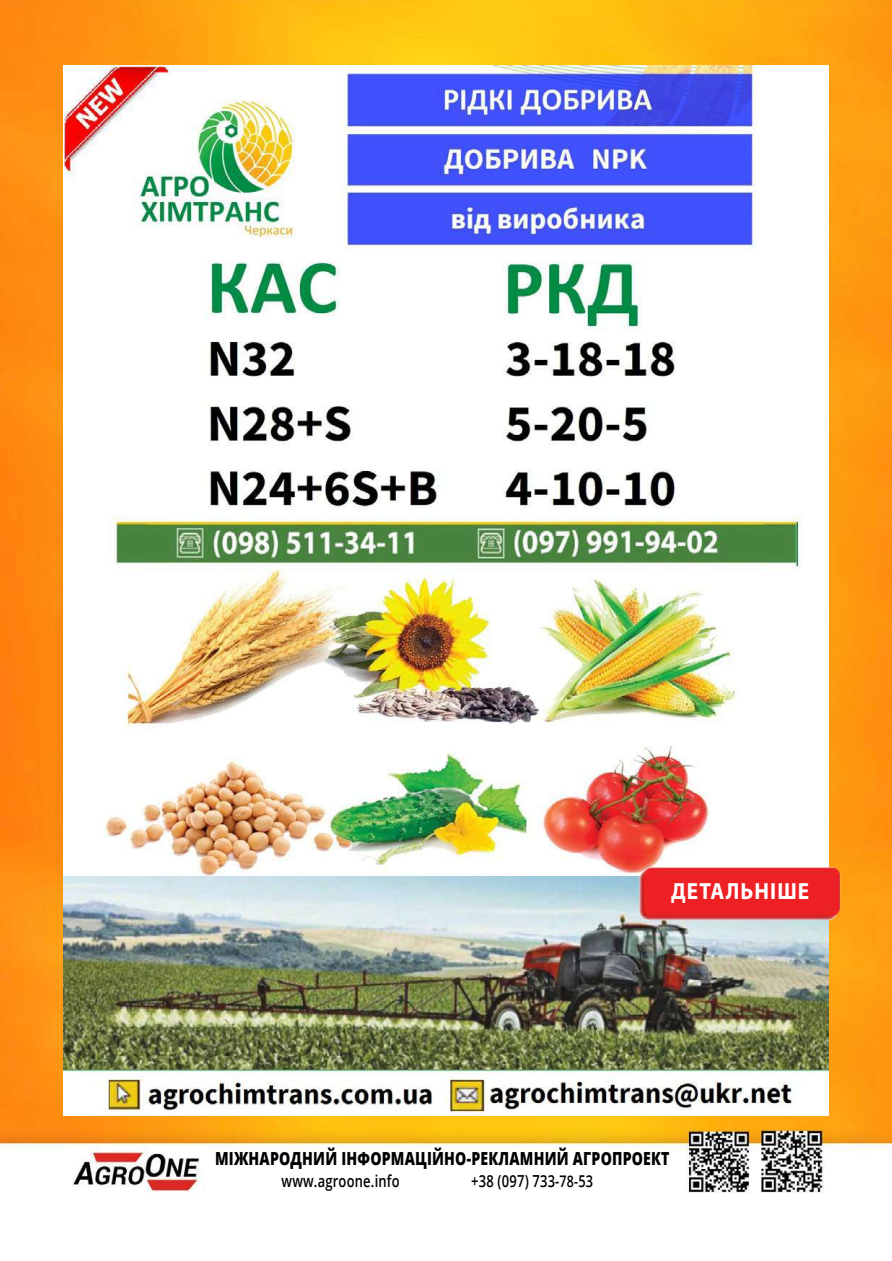
<style>
.page{position:relative;width:892px;height:1261px;background:#fff}
.page>*{position:absolute;margin:0;border:0;box-sizing:border-box;transform-origin:0 0}
.t1{font:700 23.4px "Myriad Pro";letter-spacing:.05em;color:#fff;scale:.91 1}
.t2{font:800 18px "Open Sans";letter-spacing:.015em;color:#000;scale:.78 1}
.t3{font:600 16.5px "Open Sans";letter-spacing:.015em;color:#000;scale:.78 1}
.s1{font-size:16.05px}
.s2{font-size:16.35px}
</style>
<div class="page">
<img style="left:0;top:0;width:892px;height:1193px">
<img style="left:66px;top:1146px;width:142px;height:47px">
<img style="left:64px;top:876px;width:764px;height:240px">
<img style="left:64px;top:65px;width:764px;height:811px">
<img style="left:637px;top:863px;width:208px;height:60px">
<p class="t1" style="left:671px;top:875px;width:153px">ДЕТАЛЬНІШЕ</p>
<p class="t2" style="left:215px;top:1145px;width:584px">МІЖНАРОДНИЙ ІНФОРМАЦІЙНО-РЕКЛАМНИЙ АГРОПРОЕКТ</p>
<p class="t3" style="left:282px;top:1170px;width:153px">www.agroone.info</p>
<p class="t3" style="left:471px;top:1170px;width:158px">+38 (097) 733-<span class="s1">78-</span><span class="s2">53</span></p>
</div>
